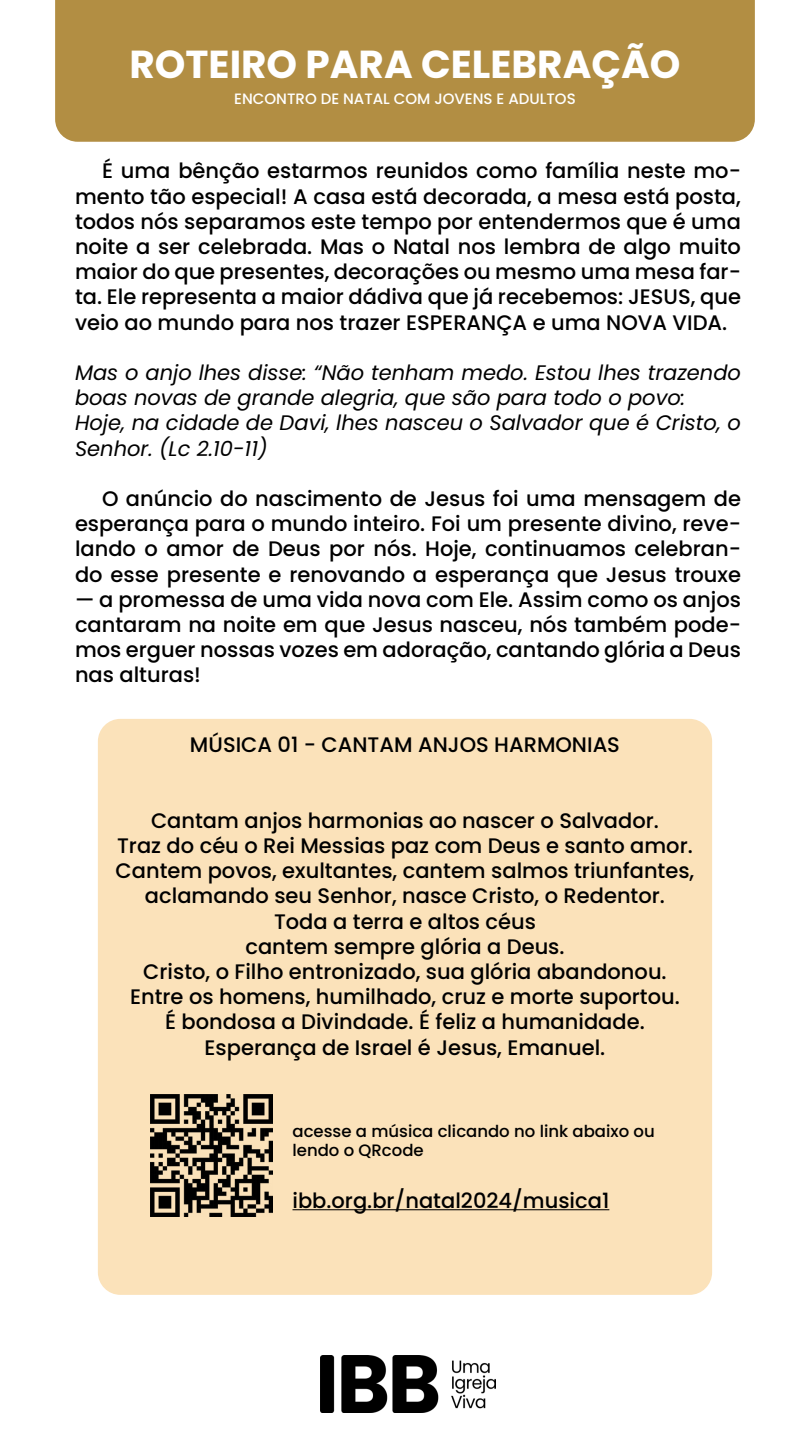
<style>
.page{position:relative;width:810px;height:1440px;background:#fff}
.page>*{position:absolute;margin:0;border:0;box-sizing:border-box;transform-origin:0 0}
.t1{font:700 39px "Poppins";color:#fff}
.t2{font:500 21px/25.2px "Poppins";color:#000;text-align:justify}
.t3{font:italic 21px/25.2px "Poppins";color:#000}
.t4{font:500 16.5px/19.8px "Poppins";color:#000}
.t5{font:500 15px "Poppins";color:#fff}
</style>
<div class="page">
<div style="left:55px;top:0;width:700px;height:142px;background:#b28e43"></div>
<div style="left:98px;top:719px;width:614px;height:576px;background:#fbe2ba;border-radius:22px"></div>
<hr style="left:292px;top:1209px;width:317px;height:1px;background:#000">
<img style="left:151px;top:1095px;width:121px;height:121px">
<img style="left:320px;top:1356px;width:176px;height:57px">
<h1 class="t1" style="left:129px;top:42px;width:553px">ROTEIRO PARA CELEBRAÇÃO</h1>
<p class="t5" style="left:234px;top:90px;width:343px">ENCONTRO DE NATAL COM JOVENS E ADULTOS</p>
<p class="t2" style="left:75px;top:159px;width:668px;text-indent:27px">É uma bênção estarmos reunidos como família neste mo&shy;mento tão especial! A casa está decorada, a mesa está posta, todos nós separamos este tempo por entendermos que é uma noite a ser celebrada. Mas o Natal nos lembra de algo muito maior do que presentes, decorações ou mesmo uma mesa far&shy;ta. Ele representa a maior dádiva que já recebemos: JESUS, que veio ao mundo para nos trazer ESPERANÇA e uma NOVA VIDA.</p>
<p class="t3" style="left:75px;top:360px;width:668px">Mas o anjo lhes disse: “Não tenham medo. Estou lhes trazendo boas novas de grande alegria, que são para todo o povo:<br>Hoje, na cidade de Davi, lhes nasceu o Salvador que é Cristo, o Senhor. (Lc 2.10-11)</p>
<p class="t2" style="left:75px;top:486px;width:668px;text-indent:27px">O anúncio do nascimento de Jesus foi uma mensagem de esperança para o mundo inteiro. Foi um presente divino, reve&shy;lando o amor de Deus por nós. Hoje, continuamos celebran&shy;do esse presente e renovando a esperança que Jesus trouxe</p>
<p class="t2" style="left:75px;top:587px;width:668px">— a promessa de uma vida nova com Ele. Assim como os anjos cantaram na noite em que Jesus nasceu, nós também pode&shy;mos erguer nossas vozes em adoração, cantando glória a Deus nas alturas!</p>
<p class="t2" style="left:190px;top:732px;width:431px">MÚSICA 01 - CANTAM ANJOS HARMONIAS</p>
<p class="t2" style="left:116px;top:808px;width:580px;text-align:center">Cantam anjos harmonias ao nascer o Salvador.<br>Traz do céu o Rei Messias paz com Deus e santo amor.<br>Cantem povos, exultantes, cantem salmos triunfantes, aclamando seu Senhor, nasce Cristo, o Redentor.<br>Toda a terra e altos céus<br>cantem sempre glória a Deus.<br>Cristo, o Filho entronizado, sua glória abandonou.<br>Entre os homens, humilhado, cruz e morte suportou.<br>É bondosa a Divindade. É feliz a humanidade.<br>Esperança de Israel é Jesus, Emanuel.</p>
<p class="t4" style="left:292px;top:1121px;width:364px">acesse a música clicando no link abaixo ou lendo o QRcode</p>
<p class="t2" style="left:292px;top:1188px;width:318px">ibb.org.br/natal2024/musica1</p>
</div>
